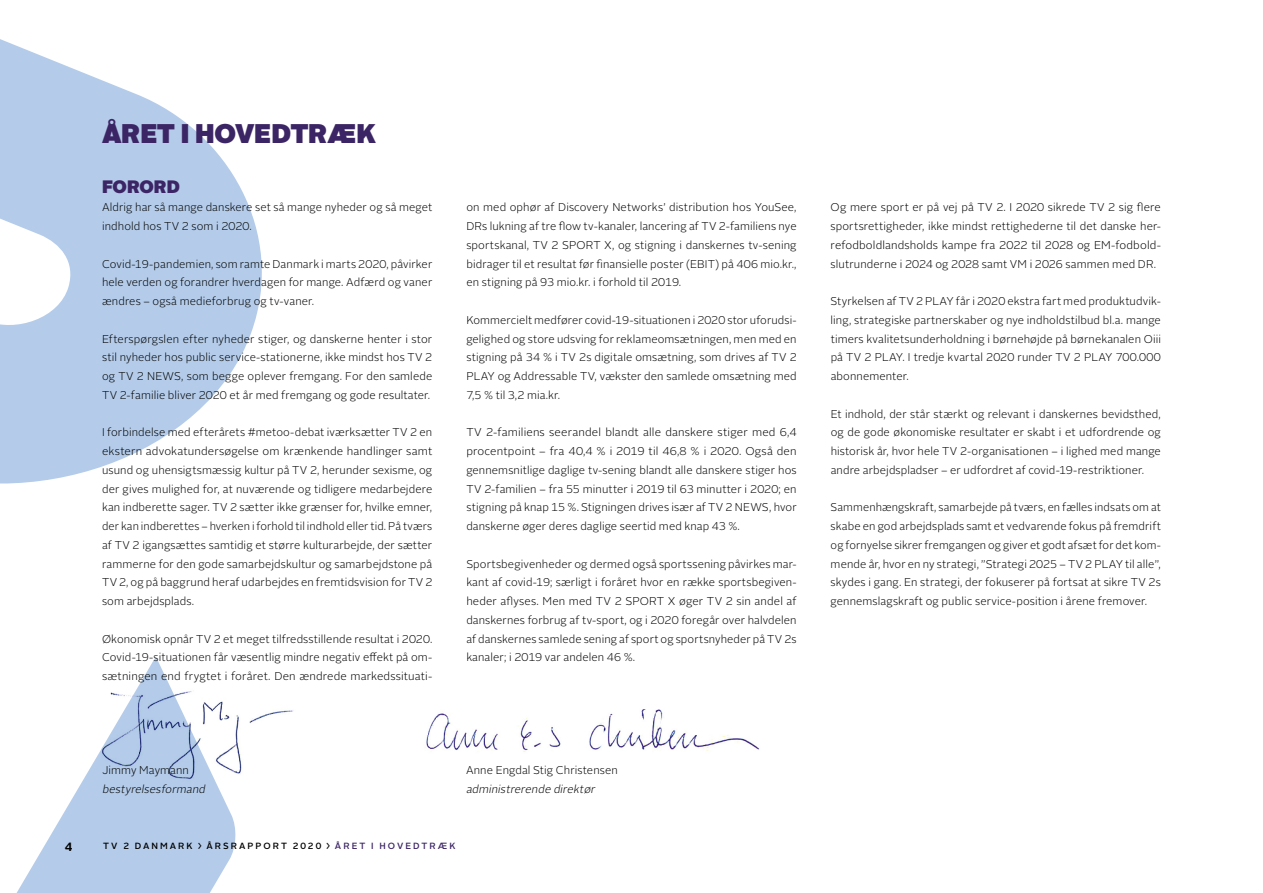
<style>
.page{position:relative;width:1263px;height:893px;background:#fff}
.page>*{position:absolute;margin:0;border:0;box-sizing:border-box;transform-origin:0 0}
.t1{font:900 27px "Alright Sans";letter-spacing:-.01em;color:#3c2565}
.t2{font:900 18px "Alright Sans";letter-spacing:-.005em;color:#3c2565}
.t3{font:700 12px "Alright Sans";color:#000}
.t4{font:300 11.25px/18.8px "Alright Sans";letter-spacing:.01em;color:#000;text-align:justify}
.t5{font:italic 300 11.25px "Alright Sans";color:#000}
.t6{font:500 9px "Alright Sans";letter-spacing:.225em;color:#000}
.s1{color:#3c2565}
</style>
<div class="page">
<svg style="left:0;top:39px;width:262px;height:445px;fill:#b4ccea"></svg>
<svg style="left:16px;top:657px;width:220px;height:236px;fill:#b4ccea"></svg>
<img style="left:97px;top:677px;width:197px;height:107px">
<img style="left:425px;top:709px;width:335px;height:43px">
<h1 class="t1" style="left:102px;top:114px;width:275px">ÅRET I HOVEDTRÆK</h1>
<h2 class="t2" style="left:102px;top:173px;width:79px">FORORD</h2>
<p class="t4" style="left:102px;top:198px;width:332px">Aldrig har så mange danskere set så mange nyheder og så meget indhold hos TV 2 som i 2020.</p>
<p class="t4" style="left:102px;top:254px;width:332px">Covid-19-pandemien, som ramte Danmark i marts 2020, påvirker hele verden og forandrer hverdagen for mange. Adfærd og vaner ændres – også medieforbrug og tv-vaner.</p>
<p class="t4" style="left:102px;top:329px;width:332px">Efterspørgslen efter nyheder stiger, og danskerne henter i stor stil nyheder hos public service-stationerne, ikke mindst hos TV 2 og TV 2 NEWS, som begge oplever fremgang. For den samlede TV 2-familie bliver 2020 et år med fremgang og gode resultater.</p>
<p class="t4" style="left:102px;top:423px;width:332px">I forbindelse med efterårets #metoo-debat iværksætter TV 2 en ekstern advokatundersøgelse om krænkende handlinger samt usund og uhensigtsmæssig kultur på TV 2, herunder sexisme, og der gives mulighed for, at nuværende og tidligere medarbejdere kan indberette sager. TV 2 sætter ikke grænser for, hvilke emner, der kan indberettes – hverken i forhold til indhold eller tid. På tværs af TV 2 igangsættes samtidig et større kulturarbejde, der sætter rammerne for den gode samarbejdskultur og samarbejdstone på TV 2, og på baggrund heraf udarbejdes en fremtidsvision for TV 2 som arbejdsplads.</p>
<p class="t4" style="left:102px;top:629px;width:332px;text-align:left">Økonomisk opnår TV 2 et meget tilfredsstillende resultat i 2020.<br>Covid-19-situationen får væsentlig mindre negativ effekt på om&shy;sætningen end frygtet i foråret. Den ændrede markedssituati-</p>
<p class="t4" style="left:466px;top:198px;width:332px">on med ophør af Discovery Networks’ distribution hos YouSee, DRs lukning af tre flow tv-kanaler, lancering af TV 2-familiens nye sportskanal, TV 2 SPORT X, og stigning i danskernes tv-sening bidrager til et resultat før finansielle poster (EBIT) på 406 mio.kr., en stigning på 93 mio.kr. i forhold til 2019.</p>
<p class="t4" style="left:466px;top:311px;width:332px">Kommercielt medfører covid-19-situationen i 2020 stor uforudsi&shy;gelighed og store udsving for reklameomsætningen, men med en stigning på 34 % i TV 2s digitale omsætning, som drives af TV 2<br>PLAY og Addressable TV, vækster den samlede omsætning med 7,5 % til 3,2 mia.kr.</p>
<p class="t4" style="left:466px;top:423px;width:332px">TV 2-familiens seerandel blandt alle danskere stiger med 6,4 procentpoint – fra 40,4 % i 2019 til 46,8 % i 2020. Også den gennemsnitlige daglige tv-sening blandt alle danskere stiger hos TV 2-familien – fra 55 minutter i 2019 til 63 minutter i 2020; en stigning på knap 15 %. Stigningen drives især af TV 2 NEWS, hvor danskerne øger deres daglige seertid med knap 43 %.</p>
<p class="t4" style="left:466px;top:554px;width:332px">Sportsbegivenheder og dermed også sportssening påvirkes mar&shy;kant af covid-19; særligt i foråret hvor en række sportsbegiven&shy;heder aflyses. Men med TV 2 SPORT X øger TV 2 sin andel af danskernes forbrug af tv-sport, og i 2020 foregår over halvdelen af danskernes samlede sening af sport og sportsnyheder på TV 2s kanaler; i 2019 var andelen 46 %.</p>
<p class="t4" style="left:102px;top:761px;width:88px">Jimmy Maymann</p>
<p class="t5" style="left:102px;top:781px;width:107px">bestyrelsesformand</p>
<p class="t4" style="left:466px;top:761px;width:153px">Anne Engdal Stig Christensen</p>
<p class="t5" style="left:466px;top:781px;width:133px">administrerende direktør</p>
<p class="t3" style="left:65px;top:838px;width:9px">4</p>
<p class="t6" style="left:103px;top:839px;width:354px">TV 2 DANMARK › ÅRSRAPPORT 2020 › <span class="s1">ÅRET I HOVEDTRÆK</span></p>
<p class="t4" style="left:831px;top:198px;width:332px">Og mere sport er på vej på TV 2. I 2020 sikrede TV 2 sig flere sportsrettigheder, ikke mindst rettighederne til det danske her&shy;refodboldlandsholds kampe fra 2022 til 2028 og EM-fodbold&shy;slutrunderne i 2024 og 2028 samt VM i 2026 sammen med DR.</p>
<p class="t4" style="left:831px;top:292px;width:332px">Styrkelsen af TV 2 PLAY får i 2020 ekstra fart med produktudvik&shy;ling, strategiske partnerskaber og nye indholdstilbud bl.a. mange timers kvalitetsunderholdning i børnehøjde på børnekanalen Oiii på TV 2 PLAY. I tredje kvartal 2020 runder TV 2 PLAY 700.000 abonnementer.</p>
<p class="t4" style="left:831px;top:404px;width:332px">Et indhold, der står stærkt og relevant i danskernes bevidsthed, og de gode økonomiske resultater er skabt i et udfordrende og historisk år, hvor hele TV 2-organisationen – i lighed med mange andre arbejdspladser – er udfordret af covid-19-restriktioner.</p>
<p class="t4" style="left:831px;top:498px;width:332px">Sammenhængskraft, samarbejde på tværs, en fælles indsats om at skabe en god arbejdsplads samt et vedvarende fokus på fremdrift og fornyelse sikrer fremgangen og giver et godt afsæt for det kom&shy;mende år, hvor en ny strategi, ”Strategi 2025 – TV 2 PLAY til alle”, skydes i gang. En strategi, der fokuserer på fortsat at sikre TV 2s gennemslagskraft og public service-position i årene fremover.</p>
</div>
